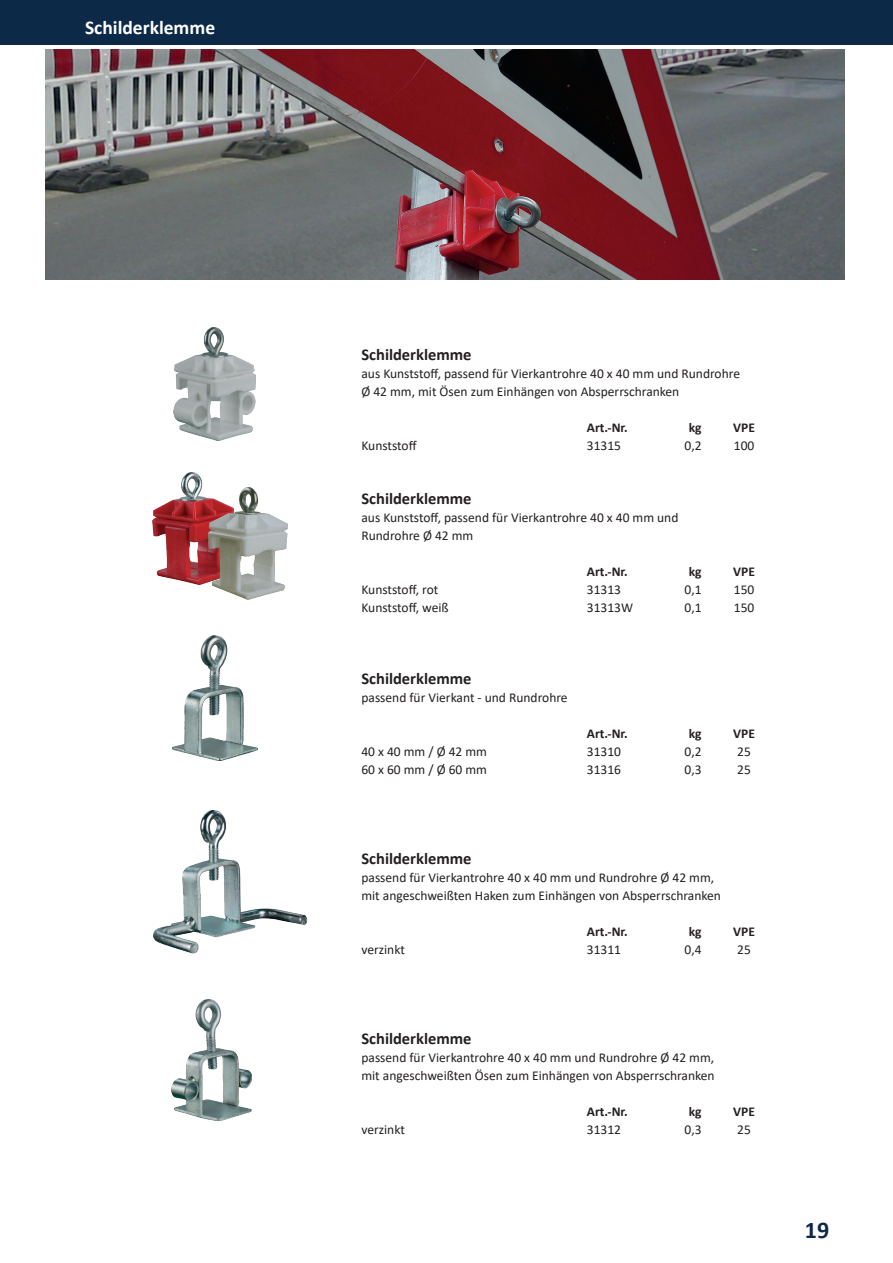
<style>
.page{position:relative;width:893px;height:1263px;background:#fff}
.page>*{position:absolute;margin:0;border:0;box-sizing:border-box;transform-origin:0 0}
.t1{font:700 24px "Calibri";color:#0c2948}
.t2{font:700 19.5px "Calibri";color:#fff}
.t3{font:700 16.5px "Calibri";color:#231f20}
.t4{font:13.5px/18px "Calibri";color:#231f20}
.t5{font:700 13.5px "Calibri";color:#231f20}
</style>
<div class="page">
<div style="left:0;top:0;width:893px;height:45px;background:#0c2948"></div>
<img style="left:173px;top:328px;width:83px;height:112px">
<img style="left:153px;top:472px;width:56px;height:113px">
<img style="left:209px;top:487px;width:78px;height:113px">
<img style="left:173px;top:636px;width:85px;height:125px">
<img style="left:154px;top:810px;width:154px;height:144px">
<img style="left:172px;top:999px;width:79px;height:121px">
<img style="left:45px;top:49px;width:799px;height:230px">
<h2 class="t2" style="left:85px;top:14px;width:132px">Schilderklemme</h2>
<p class="t3" style="left:361px;top:343px;width:112px">Schilderklemme</p>
<p class="t4" style="left:361px;top:364px;width:380px">aus Kunststoff, passend für Vierkantrohre 40 x 40 mm und Rundrohre<br>Ø 42 mm, mit Ösen zum Einhängen von Absperrschranken</p>
<p class="t5" style="left:587px;top:418px;width:42px">Art.-Nr.</p>
<p class="t5" style="left:689px;top:418px;width:14px">kg</p>
<p class="t5" style="left:733px;top:418px;width:23px">VPE</p>
<p class="t4" style="left:361px;top:436px;width:57px">Kunststoff</p>
<p class="t4" style="left:587px;top:436px;width:36px">31315</p>
<p class="t4" style="left:685px;top:436px;width:19px">0,2</p>
<p class="t4" style="left:734px;top:436px;width:22px">100</p>
<p class="t3" style="left:361px;top:487px;width:112px">Schilderklemme</p>
<p class="t4" style="left:361px;top:508px;width:318px">aus Kunststoff, passend für Vierkantrohre 40 x 40 mm und<br>Rundrohre Ø 42 mm</p>
<p class="t5" style="left:587px;top:562px;width:42px">Art.-Nr.</p>
<p class="t5" style="left:689px;top:562px;width:14px">kg</p>
<p class="t5" style="left:733px;top:562px;width:23px">VPE</p>
<p class="t4" style="left:361px;top:580px;width:78px">Kunststoff, rot</p>
<p class="t4" style="left:587px;top:580px;width:36px">31313</p>
<p class="t4" style="left:685px;top:580px;width:19px">0,1</p>
<p class="t4" style="left:734px;top:580px;width:22px">150</p>
<p class="t4" style="left:361px;top:598px;width:89px">Kunststoff, weiß</p>
<p class="t4" style="left:587px;top:598px;width:48px">31313W</p>
<p class="t4" style="left:685px;top:598px;width:19px">0,1</p>
<p class="t4" style="left:734px;top:598px;width:22px">150</p>
<p class="t3" style="left:361px;top:667px;width:112px">Schilderklemme</p>
<p class="t4" style="left:361px;top:688px;width:208px">passend für Vierkant - und Rundrohre</p>
<p class="t5" style="left:587px;top:724px;width:42px">Art.-Nr.</p>
<p class="t5" style="left:689px;top:724px;width:14px">kg</p>
<p class="t5" style="left:733px;top:724px;width:23px">VPE</p>
<p class="t4" style="left:361px;top:742px;width:127px">40 x 40 mm / Ø 42 mm</p>
<p class="t4" style="left:587px;top:742px;width:36px">31310</p>
<p class="t4" style="left:685px;top:742px;width:19px">0,2</p>
<p class="t4" style="left:737px;top:742px;width:15px">25</p>
<p class="t4" style="left:361px;top:760px;width:127px">60 x 60 mm / Ø 60 mm</p>
<p class="t4" style="left:587px;top:760px;width:36px">31316</p>
<p class="t4" style="left:685px;top:760px;width:19px">0,3</p>
<p class="t4" style="left:737px;top:760px;width:15px">25</p>
<p class="t3" style="left:361px;top:847px;width:112px">Schilderklemme</p>
<p class="t4" style="left:361px;top:868px;width:361px">passend für Vierkantrohre 40 x 40 mm und Rundrohre Ø 42 mm, mit angeschweißten Haken zum Einhängen von Absperrschranken</p>
<p class="t5" style="left:587px;top:922px;width:42px">Art.-Nr.</p>
<p class="t5" style="left:689px;top:922px;width:14px">kg</p>
<p class="t5" style="left:733px;top:922px;width:23px">VPE</p>
<p class="t4" style="left:361px;top:940px;width:45px">verzinkt</p>
<p class="t4" style="left:587px;top:940px;width:36px">31311</p>
<p class="t4" style="left:685px;top:940px;width:19px">0,4</p>
<p class="t4" style="left:737px;top:940px;width:15px">25</p>
<p class="t3" style="left:361px;top:1027px;width:112px">Schilderklemme</p>
<p class="t4" style="left:361px;top:1048px;width:355px">passend für Vierkantrohre 40 x 40 mm und Rundrohre Ø 42 mm, mit angeschweißten Ösen zum Einhängen von Absperrschranken</p>
<p class="t5" style="left:587px;top:1102px;width:42px">Art.-Nr.</p>
<p class="t5" style="left:689px;top:1102px;width:14px">kg</p>
<p class="t5" style="left:733px;top:1102px;width:23px">VPE</p>
<p class="t4" style="left:361px;top:1120px;width:45px">verzinkt</p>
<p class="t4" style="left:587px;top:1120px;width:36px">31312</p>
<p class="t4" style="left:685px;top:1120px;width:19px">0,3</p>
<p class="t4" style="left:737px;top:1120px;width:15px">25</p>
<h1 class="t1" style="left:805px;top:1213px;width:26px">19</h1>
</div>
